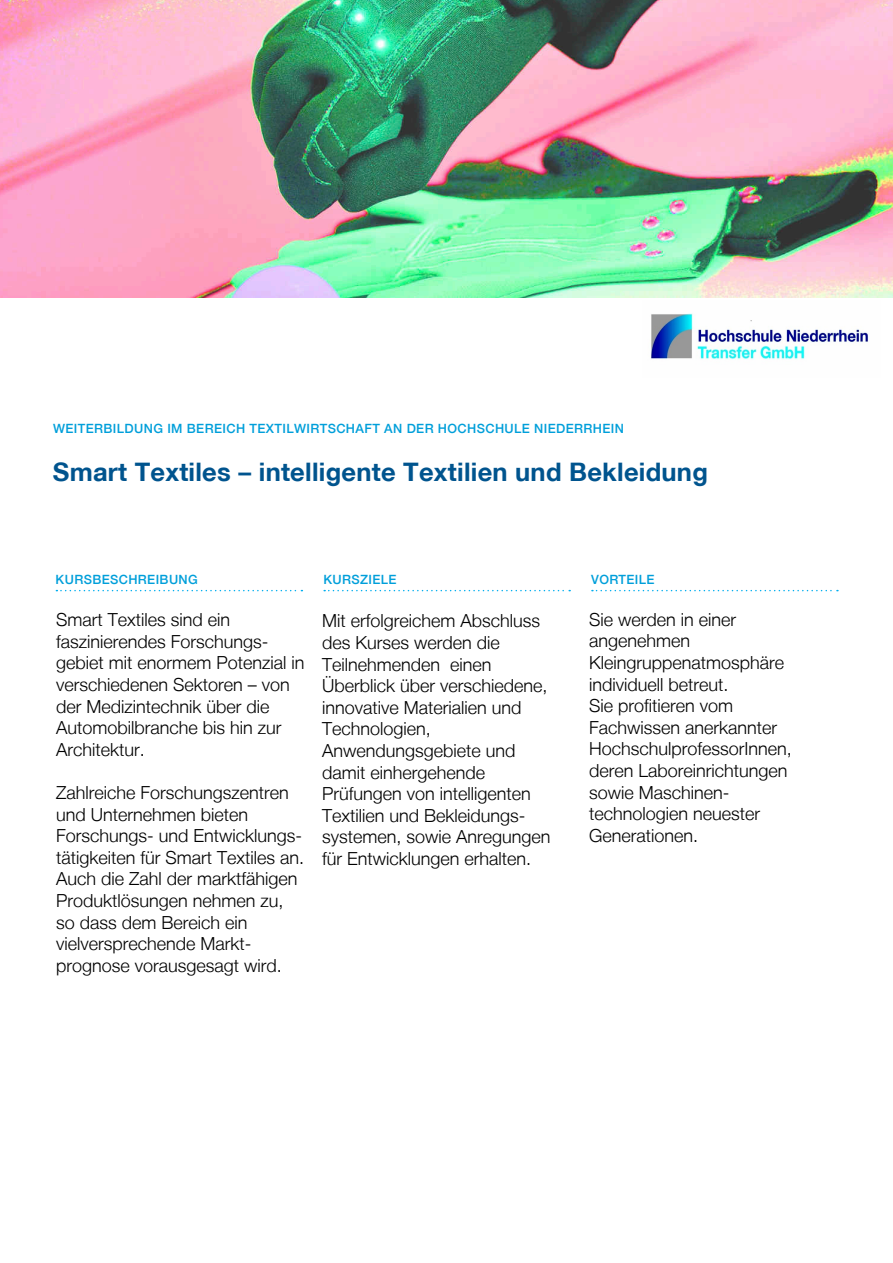
<style>
.page{position:relative;width:893px;height:1263px;background:#fff}
.page>*{position:absolute;margin:0;border:0;box-sizing:border-box;transform-origin:0 0}
.t1{font:700 25.5px "Helvetica Neue LT";letter-spacing:.01em;color:#00548e}
.t2{font:300 18px/21.6px "Helvetica Neue LT";color:#000}
.HEADLINE_Cyan{font:500 12.75px "Helvetica Neue LT";letter-spacing:.03em;color:#009fda}
</style>
<div class="page">
<svg style="left:56px;top:590px;width:246px;height:1px"></svg>
<svg style="left:324px;top:590px;width:246px;height:1px"></svg>
<svg style="left:592px;top:590px;width:246px;height:1px"></svg>
<img style="left:651px;top:313px;width:218px;height:47px">
<img style="left:0;top:0;width:893px;height:297px">
<p class="HEADLINE_Cyan" style="left:53px;top:421px;width:572px">WEITERBILDUNG IM BEREICH TEXTILWIRTSCHAFT AN DER HOCHSCHULE NIEDERRHEIN</p>
<p class="t1" style="left:53px;top:456px;width:656px">Smart Textiles – intelligente Textilien und Bekleidung</p>
<p class="HEADLINE_Cyan" style="left:56px;top:572px;width:144px">KURSBESCHREIBUNG</p>
<p class="HEADLINE_Cyan" style="left:323px;top:572px;width:75px">KURSZIELE</p>
<p class="HEADLINE_Cyan" style="left:591px;top:572px;width:65px">VORTEILE</p>
<p class="t2" style="left:56px;top:608px;width:250px">Smart Textiles sind ein faszinierendes Forschungs&shy;gebiet mit enormem Potenzial in verschiedenen Sektoren – von der Medizintechnik über die<br>Automobilbranche bis hin zur<br>Architektur.</p>
<p class="t2" style="left:56px;top:781px;width:250px">Zahlreiche Forschungszentren und Unternehmen bieten<br>Forschungs- und Entwicklungs&shy;tätigkeiten für Smart Textiles an.<br>Auch die Zahl der marktfähigen<br>Produktlösungen nehmen zu, so dass dem Bereich ein vielversprechende Markt&shy;prognose vorausgesagt wird.</p>
<p class="t2" style="left:322px;top:610px;width:230px">Mit erfolgreichem Abschluss des Kurses werden die<br>Teilnehmenden einen<br>Überblick über verschiedene, innovative Materialien und<br>Technologien,<br>Anwendungsgebiete und damit einhergehende<br>Prüfungen von intelligenten<br>Textilien und Bekleidungs&shy;systemen, sowie Anregungen für Entwicklungen erhalten.</p>
<p class="t2" style="left:589px;top:608px;width:204px">Sie werden in einer angenehmen<br>Kleingruppenatmosphäre individuell betreut.<br>Sie profitieren vom<br>Fachwissen anerkannter<br>HochschulprofessorInnen, deren Laboreinrichtungen sowie Maschinen&shy;technologien neuester<br>Generationen.</p>
</div>
